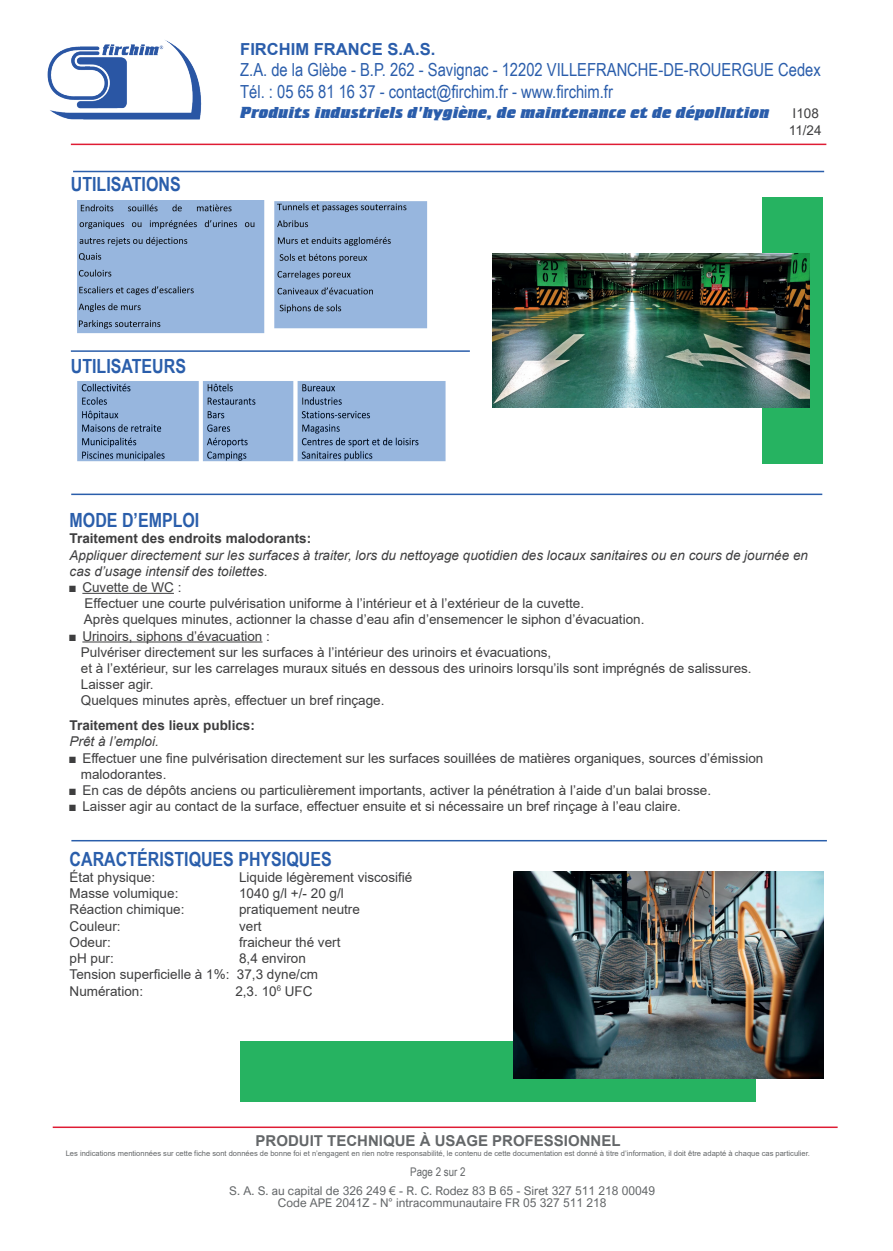
<style>
.page{position:relative;width:893px;height:1251px;background:#fff}
.page>*{position:absolute;margin:0;border:0;box-sizing:border-box;transform-origin:0 0}
.t1{font:700 19.5px "Arial Narrow";color:#2a5eab}
.t2{font:18px/21.6px "Arial Narrow";color:#2a5dab}
.t3{font:16.5px "Crillee Extra Bold Italic Plain";color:#2a5dab}
.t4{font:700 16.5px "Arial";color:#2a5dab}
.t5{font:700 15px "Arial";color:#646769}
.t6{font:13.5px/16.2px "Arial";color:#3e3e3f}
.t7{font:italic 13.5px/16.2px "Arial";color:#3e3e3f}
.t8{font:700 13.5px "Arial";color:#3e3e3f}
.t9{font:12px/12px "Arial Nova";color:#646769;text-align:center}
.t10{font:11.85px "Arial Narrow";color:#646769}
.t11{font:7.5px "Arial";color:#646769}
.s1{font-family:"Arial Narrow"}
</style>
<div class="page">
<div style="left:240px;top:1041px;width:516px;height:60px;background:#26b361"></div>
<img style="left:47px;top:40px;width:155px;height:80px">
<hr style="left:71px;top:144px;width:755px;height:1px;background:#df1c34">
<hr style="left:53px;top:1126px;width:785px;height:1px;background:#df1c34">
<hr style="left:82px;top:592px;width:92px;height:1px;background:#3e3e3f">
<hr style="left:82px;top:641px;width:180px;height:1px;background:#3e3e3f">
<hr style="left:71px;top:493px;width:751px;height:2px;background:#2a5eab">
<hr style="left:71px;top:839px;width:756px;height:2px;background:#2a5eab">
<img style="left:77px;top:200px;width:351px;height:134px">
<hr style="left:73px;top:171px;width:751px;height:1px;background:#2a5eab">
<hr style="left:71px;top:350px;width:399px;height:2px;background:#2a5eab">
<img style="left:77px;top:381px;width:369px;height:81px">
<div style="left:762px;top:198px;width:61px;height:265px;background:#26b361"></div>
<img style="left:492px;top:253px;width:317px;height:154px">
<img style="left:513px;top:871px;width:311px;height:207px">
<h1 class="t1" style="left:71px;top:170px;width:111px">UTILISATIONS</h1>
<p class="t4" style="left:240px;top:37px;width:197px">FIRCHIM FRANCE S.A.S.</p>
<h2 class="t2" style="left:240px;top:58px;width:582px">Z.A. de la Glèbe - B.P. 262 - Savignac - 12202 VILLEFRANCHE-DE-ROUERGUE Cedex<br>Tél. : 05 65 81 16 37 - contact@firchim.fr - www.firchim.fr</h2>
<p class="t3" style="left:240px;top:103px;width:531px">Produits industriels d'hygiène, de maintenance et de dépollution</p>
<p class="t6" style="left:789px;top:105px;width:34px">I108<br>11/24</p>
<h1 class="t1" style="left:71px;top:351px;width:117px">UTILISATEURS</h1>
<h1 class="t1" style="left:70px;top:505px;width:131px">MODE D’EMPLOI</h1>
<p class="t8" style="left:70px;top:529px;width:243px">Traitement des endroits malodorants:</p>
<p class="t7" style="left:70px;top:546px;width:740px">Appliquer directement sur les surfaces à traiter, lors du nettoyage quotidien des locaux sanitaires ou en cours de journée en cas d’usage intensif des toilettes.</p>
<p class="t6" style="left:84px;top:579px;width:562px;text-indent:-14px"><span class="s1">■</span> Cuvette de WC :<br>Effectuer une courte pulvérisation uniforme à l’intérieur et à l’extérieur de la cuvette.<br>Après quelques minutes, actionner la chasse d’eau afin d’ensemencer le siphon d’évacuation.</p>
<p class="t6" style="left:81px;top:627px;width:672px;text-indent:-11px"><span class="s1">■</span> Urinoirs, siphons d’évacuation :<br>Pulvériser directement sur les surfaces à l’intérieur des urinoirs et évacuations,<br>et à l’extérieur, sur les carrelages muraux situés en dessous des urinoirs lorsqu’ils sont imprégnés de salissures.<br>Laisser agir.<br>Quelques minutes après, effectuer un bref rinçage.</p>
<p class="t8" style="left:70px;top:715px;width:187px">Traitement des lieux publics:</p>
<p class="t7" style="left:70px;top:733px;width:91px">Prêt à l’emploi.</p>
<p class="t6" style="left:81px;top:749px;width:684px;text-indent:-11px"><span class="s1">■</span> Effectuer une fine pulvérisation directement sur les surfaces souillées de matières organiques, sources d’émission malodorantes.</p>
<p class="t6" style="left:70px;top:781px;width:643px"><span class="s1">■</span> En cas de dépôts anciens ou particulièrement importants, activer la pénétration à l’aide d’un balai brosse.</p>
<p class="t6" style="left:70px;top:798px;width:613px"><span class="s1">■</span> Laisser agir au contact de la surface, effectuer ensuite et si nécessaire un bref rinçage à l’eau claire.</p>
<h1 class="t1" style="left:70px;top:844px;width:264px">CARACTÉRISTIQUES PHYSIQUES</h1>
<p class="t6" style="left:70px;top:868px;width:87px">État physique:</p>
<p class="t6" style="left:239px;top:868px;width:175px">Liquide légèrement viscosifié</p>
<p class="t6" style="left:70px;top:885px;width:110px">Masse volumique:</p>
<p class="t6" style="left:239px;top:885px;width:106px">1040 g/l +/- 20 g/l</p>
<p class="t6" style="left:70px;top:901px;width:116px">Réaction chimique:</p>
<p class="t6" style="left:239px;top:901px;width:122px">pratiquement neutre</p>
<p class="t6" style="left:70px;top:917px;width:53px">Couleur:</p>
<p class="t6" style="left:239px;top:917px;width:24px">vert</p>
<p class="t6" style="left:70px;top:933px;width:43px">Odeur:</p>
<p class="t6" style="left:239px;top:933px;width:103px">fraicheur thé vert</p>
<p class="t6" style="left:70px;top:949px;width:46px">pH pur:</p>
<p class="t6" style="left:70px;top:949px;width:250px;text-indent:170px">8,4 environ<br>Tension superficielle à 1%: 37,3 dyne/cm<br>Numération:</p>
<p class="t6" style="left:235px;top:982px;width:79px">2,3. 10<sup>6</sup> UFC</p>
<p class="t5" style="left:256px;top:1129px;width:367px">PRODUIT TECHNIQUE À USAGE PROFESSIONNEL</p>
<p class="t11" style="left:66px;top:1147px;width:746px">Les indications mentionnées sur cette fiche sont données de bonne foi et n’engagent en rien notre responsabilité, le contenu de cette documentation est donné à titre d’information, il doit être adapté à chaque cas particulier.</p>
<p class="t10" style="left:410px;top:1162px;width:57px">Page 2 sur 2</p>
<p class="t9" style="left:229px;top:1184px;width:427px">S. A. S. au capital de 326 249 € - R. C. Rodez 83 B 65 - Siret 327 511 218 00049<br>Code APE 2041Z - N° intracommunautaire FR 05 327 511 218</p>
</div>
